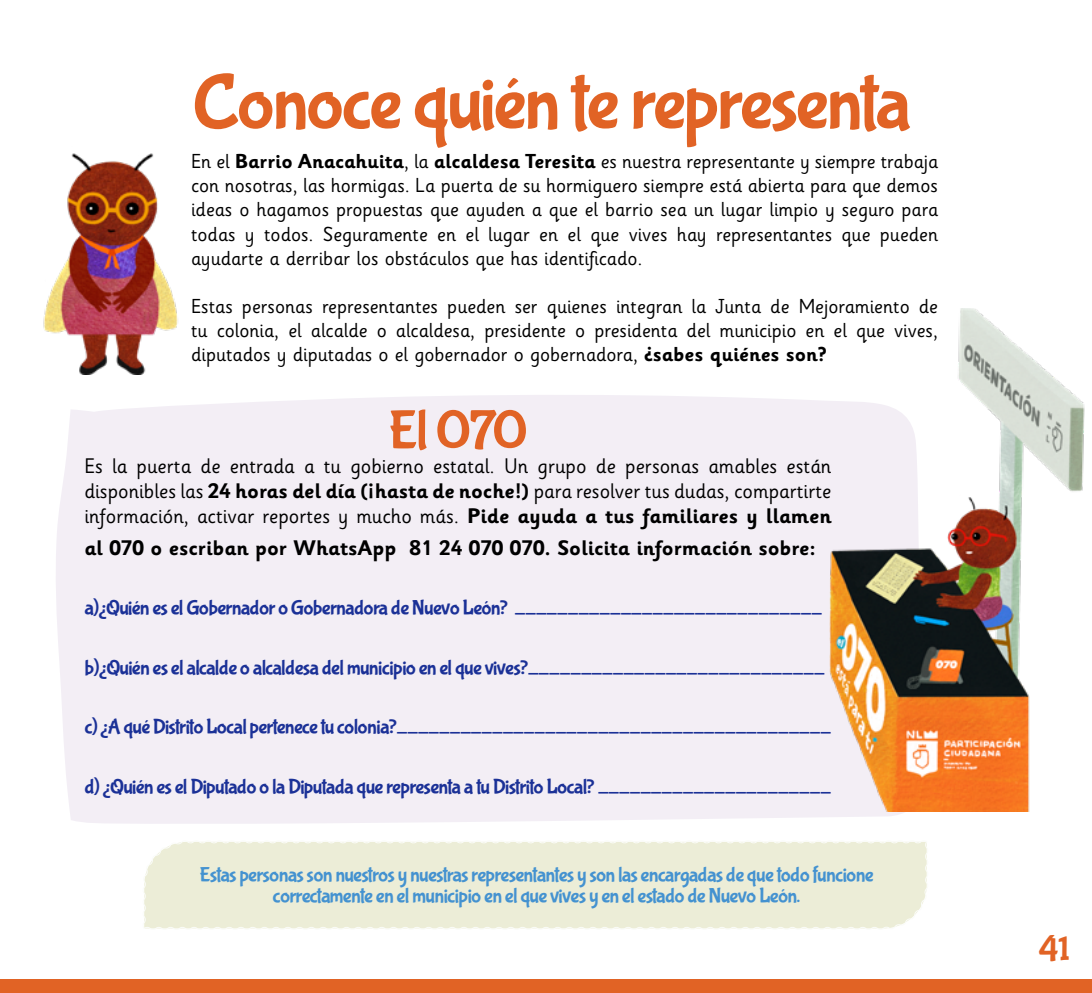
<style>
.page{position:relative;width:1092px;height:993px;background:#fff}
.page>*{position:absolute;margin:0;border:0;box-sizing:border-box;transform-origin:0 0}
.t1{font:78.75px "Bubblegum Sans";letter-spacing:-.035em;color:#e16325}
.t2{font:56px "Bubblegum Sans";color:#e16325}
.t3{font:35px "Bubblegum Sans";color:#e16325}
.t4{font:21px "Bubblegum Sans";letter-spacing:-.035em;color:#1b3197}
.t5{font:21px/25.2px "Sassoon Infant Std";color:#000;text-align:justify}
.t6{font:21px/21px "Bubblegum Sans";letter-spacing:-.035em;color:#4492d0;text-align:center}
.t7{font:700 21px "Sassoon Infant Std";color:#000}
.t8{font:20.12px/24.2px "Sassoon Infant Std";color:#000;text-align:justify}
.s1{font-weight:700}
</style>
<div class="page">
<div style="left:144px;top:842px;width:783px;height:87px;background:#ecedd7"></div>
<div style="left:56px;top:395px;width:866px;height:428px;background:#f3eef5"></div>
<img style="left:43px;top:153px;width:135px;height:221px">
<div style="left:0;top:979px;width:1091px;height:13px;background:#e16325"></div>
<img style="left:829px;top:308px;width:256px;height:503px">
<h1 class="t1" style="left:192px;top:60px;width:720px">Conoce quién te representa</h1>
<p class="t8" style="left:191px;top:149px;width:748px">En el <span class="s1">Barrio Anacahuita</span>, la <span class="s1">alcaldesa Teresita</span> es nuestra representante y siempre trabaja con nosotras, las hormigas. La puerta de su hormiguero siempre está abierta para que demos ideas o hagamos propuestas que ayuden a que el barrio sea un lugar limpio y seguro para todas y todos. Seguramente en el lugar en el que vives hay representantes que pueden ayudarte a derribar los obstáculos que has identificado.</p>
<p class="t8" style="left:191px;top:294px;width:748px">Estas personas representantes pueden ser quienes integran la Junta de Mejoramiento de tu colonia, el alcalde o alcaldesa, presidente o presidenta del municipio en el que vives, diputados y diputadas o el gobernador o gobernadora, <span class="s1">¿sabes quiénes son?</span></p>
<h2 class="t2" style="left:388px;top:399px;width:141px">El 070</h2>
<p class="t5" style="left:84px;top:453px;width:748px">Es la puerta de entrada a tu gobierno estatal. Un grupo de personas amables están disponibles las <span class="s1">24 horas del día (¡hasta de noche!)</span> para resolver tus dudas, compartirte información, activar reportes y mucho más. <span class="s1">Pide ayuda a tus familiares y llamen</span></p>
<p class="t7" style="left:84px;top:534px;width:733px">al 070 o escriban por WhatsApp 81 24 070 070. Solicita información sobre:</p>
<p class="t4" style="left:84px;top:596px;width:739px">a)¿Quién es el Gobernador o Gobernadora de Nuevo León? _____________________________</p>
<p class="t4" style="left:84px;top:655px;width:742px">b)¿Quién es el alcalde o alcaldesa del municipio en el que vives?____________________________</p>
<p class="t4" style="left:84px;top:715px;width:748px">c) ¿A qué Distrito Local pertenece tu colonia?_________________________________________</p>
<p class="t4" style="left:84px;top:774px;width:748px">d) ¿Quién es el Diputado o la Diputada que representa a tu Distrito Local? ______________________</p>
<p class="t6" style="left:199px;top:864px;width:675px">Estas personas son nuestros y nuestras representantes y son las encargadas de que todo funcione correctamente en el municipio en el que vives y en el estado de Nuevo León.</p>
<h3 class="t3" style="left:1038px;top:929px;width:33px">41</h3>
</div>
